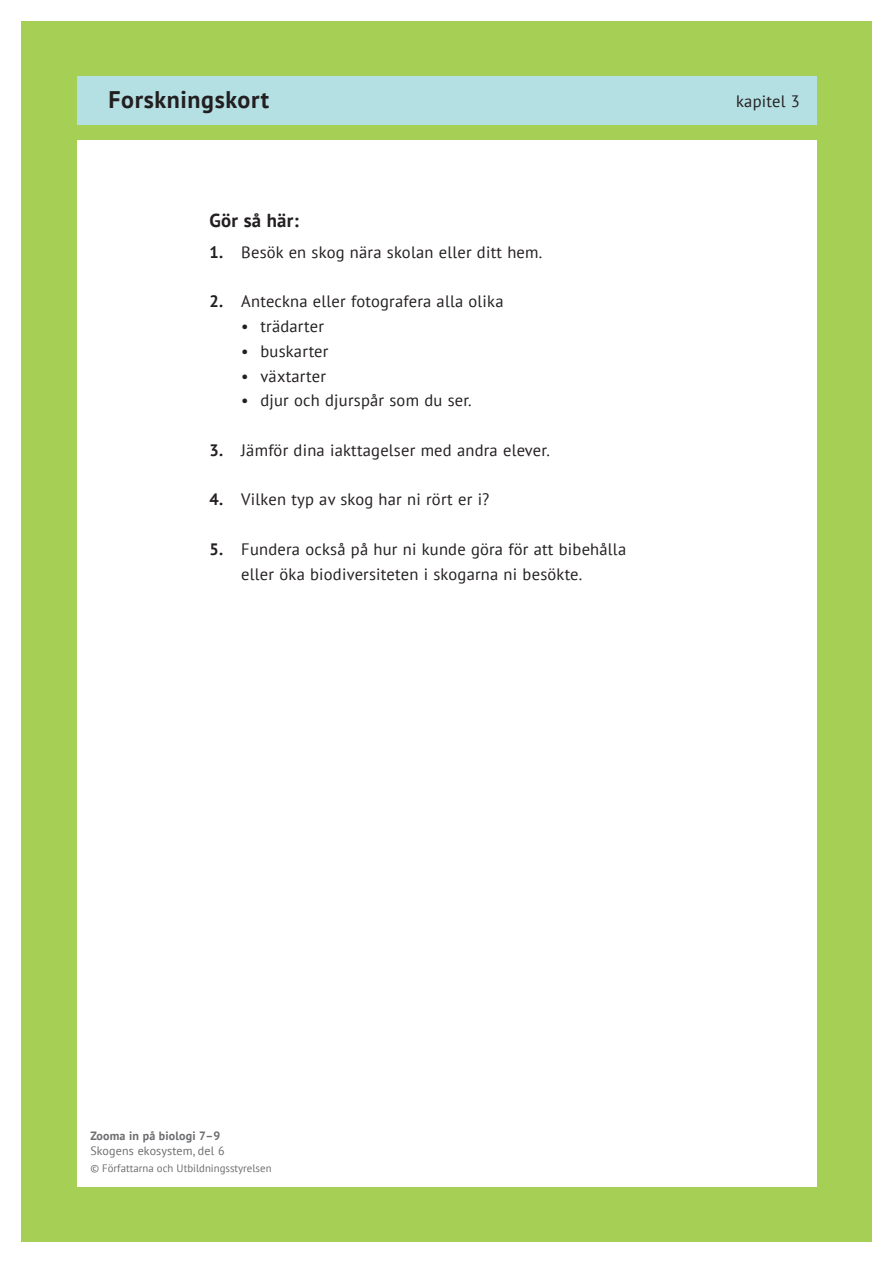
<style>
.page{position:relative;width:893px;height:1263px;background:#fff}
.page>*{position:absolute;margin:0;border:0;box-sizing:border-box;transform-origin:0 0}
.VO_PT{font:700 24px "PT Sans";letter-spacing:.025em;color:#231f20}
.leipis_PT_bold{font:700 18.75px "PT Sans";letter-spacing:.015em;color:#231f20}
.leipis_PT_11{font:16.5px "PT Sans";letter-spacing:.015em;color:#231f20}
.copy_bold{font:12px "PT Sans";letter-spacing:.015em;color:#6c6d70}
.copy_bold-2{font:700 12px "PT Sans";letter-spacing:.015em;color:#6c6d70}
.copy_gem{font:10.8px "PT Sans";color:#6c6d70}
.s1{font-weight:700}
</style>
<div class="page">
<div style="left:21px;top:21px;width:851px;height:1221px;background:#a5cf55"></div>
<div style="left:77px;top:140px;width:739px;height:1046px;background:#fff"></div>
<div style="left:77px;top:77px;width:739px;height:48px;background:#b4e0e4"></div>
<p class="VO_PT" style="left:108px;top:84px;width:162px">Forskningskort</p>
<p class="leipis_PT_11" style="left:736px;top:90px;width:65px">kapitel 3</p>
<p class="leipis_PT_bold" style="left:209px;top:208px;width:91px">Gör så här:</p>
<p class="leipis_PT_11" style="left:209px;top:241px;width:334px"><span class="s1">1.</span> Besök en skog nära skolan eller ditt hem.</p>
<p class="leipis_PT_11" style="left:209px;top:291px;width:296px"><span class="s1">2.</span> Anteckna eller fotografera alla olika</p>
<p class="leipis_PT_11" style="left:241px;top:316px;width:84px">• trädarter</p>
<p class="leipis_PT_11" style="left:241px;top:340px;width:89px">• buskarter</p>
<p class="leipis_PT_11" style="left:241px;top:365px;width:86px">• växtarter</p>
<p class="leipis_PT_11" style="left:241px;top:390px;width:232px">• djur och djurspår som du ser.</p>
<p class="leipis_PT_11" style="left:209px;top:439px;width:342px"><span class="s1">3.</span> Jämför dina iakttagelser med andra elever.</p>
<p class="leipis_PT_11" style="left:209px;top:489px;width:282px"><span class="s1">4.</span> Vilken typ av skog har ni rört er i?</p>
<p class="leipis_PT_11" style="left:209px;top:538px;width:418px"><span class="s1">5.</span> Fundera också på hur ni kunde göra för att bibehålla</p>
<p class="leipis_PT_11" style="left:241px;top:563px;width:343px">eller öka biodiversiteten i skogarna ni besökte.</p>
<p class="copy_bold-2" style="left:90px;top:1128px;width:131px">Zooma in på biologi 7–9</p>
<p class="copy_bold" style="left:90px;top:1143px;width:136px">Skogens ekosystem, del 6</p>
<p class="copy_gem" style="left:90px;top:1161px;width:183px">© Författarna och Utbildningsstyrelsen</p>
</div>
